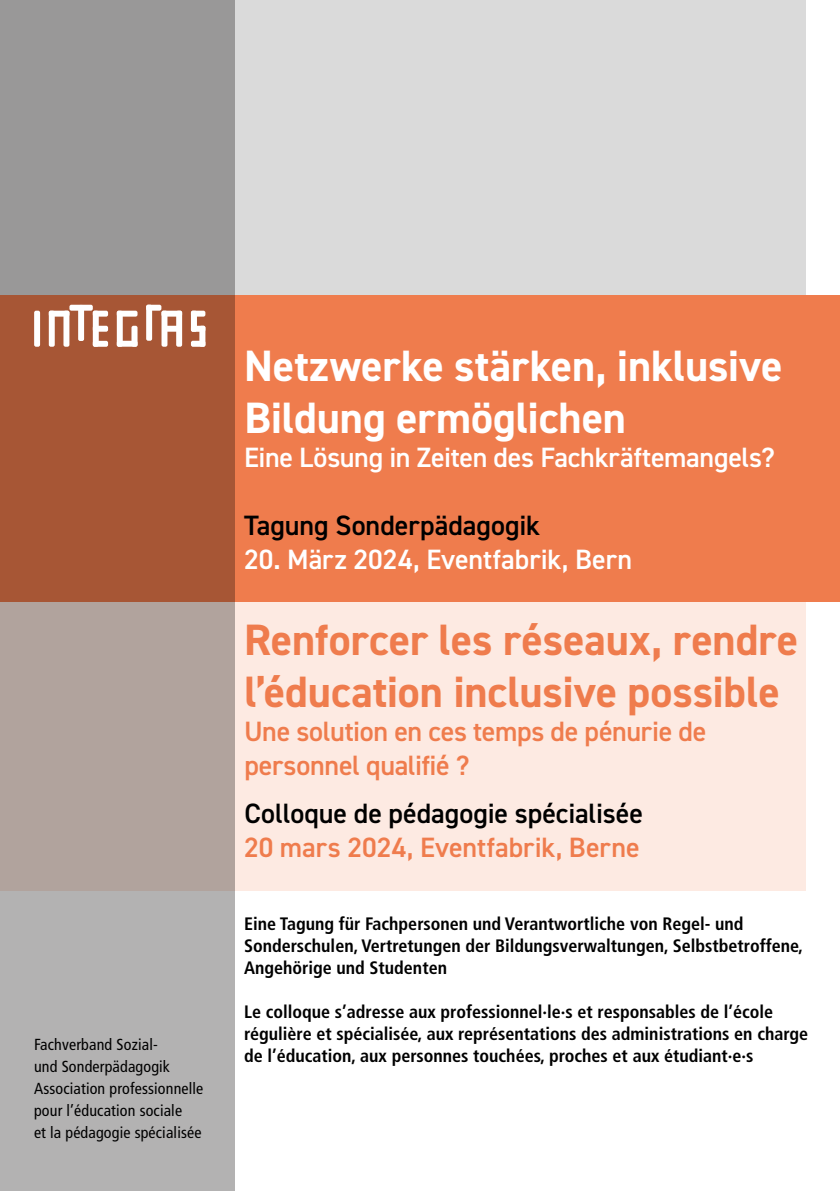
<style>
.page{position:relative;width:840px;height:1191px;background:#fff}
.page>*{position:absolute;margin:0;border:0;box-sizing:border-box;transform-origin:0 0}
.t1{font:700 44px/52px "DIN2014";color:#ef7c4d}
.t2{font:700 44px/52px "DIN2014";color:#fff}
.t3{font:600 28px/34px "DIN2014";letter-spacing:-.01em;color:#ef7c4d}
.t4{font:600 28px "DIN2014";letter-spacing:-.01em;color:#fff}
.t5{font:600 28px "DIN2014";color:#000}
.t6{font:700 condensed 18px/22px "Frutiger LT Pro";color:#000}
.t7{font:condensed 16px/22px "Frutiger LT Pro";letter-spacing:.01em;color:#000}
</style>
<div class="page">
<div style="left:0;top:0;width:805px;height:296px;background:#dadada"></div>
<div style="left:0;top:593px;width:805px;height:297px;background:#fdeae2"></div>
<div style="left:0;top:295px;width:839px;height:306px;background:#ef7c4d"></div>
<svg style="left:0;top:0;width:234px;height:1191px;background:#a99087"></svg>
<div style="left:34px;top:311px;width:6px;height:36px;background:#fff;border-radius:2px"></div>
<div style="left:49px;top:311px;width:6px;height:36px;background:#fff;border-radius:2px"></div>
<div style="left:63px;top:311px;width:6px;height:36px;background:#fff;border-radius:2px"></div>
<div style="left:78px;top:305px;width:6px;height:36px;background:#fff;border-radius:2px"></div>
<div style="left:93px;top:311px;width:6px;height:36px;background:#fff;border-radius:2px"></div>
<div style="left:117px;top:311px;width:6px;height:36px;background:#fff;border-radius:2px"></div>
<div style="left:49px;top:311px;width:20px;height:6px;background:#fff;border-radius:2px"></div>
<div style="left:69px;top:305px;width:24px;height:6px;background:#fff;border-radius:2px"></div>
<div style="left:93px;top:311px;width:15px;height:6px;background:#fff;border-radius:2px"></div>
<div style="left:93px;top:341px;width:15px;height:6px;background:#fff;border-radius:2px"></div>
<div style="left:93px;top:326px;width:15px;height:6px;background:#fff;border-radius:2px"></div>
<div style="left:131px;top:326px;width:6px;height:21px;background:#fff;border-radius:2px"></div>
<div style="left:146px;top:305px;width:6px;height:36px;background:#fff;border-radius:2px"></div>
<div style="left:161px;top:311px;width:6px;height:36px;background:#fff;border-radius:2px"></div>
<div style="left:176px;top:311px;width:6px;height:36px;background:#fff;border-radius:2px"></div>
<div style="left:161px;top:311px;width:21px;height:6px;background:#fff;border-radius:2px"></div>
<div style="left:146px;top:305px;width:15px;height:6px;background:#fff;border-radius:2px"></div>
<div style="left:191px;top:311px;width:14px;height:6px;background:#fff;border-radius:2px"></div>
<div style="left:191px;top:326px;width:14px;height:6px;background:#fff;border-radius:2px"></div>
<div style="left:191px;top:341px;width:14px;height:6px;background:#fff;border-radius:2px"></div>
<div style="left:191px;top:311px;width:6px;height:21px;background:#fff;border-radius:2px"></div>
<div style="left:199px;top:326px;width:6px;height:21px;background:#fff;border-radius:2px"></div>
<div style="left:164px;top:326px;width:16px;height:6px;background:#fff;border-radius:2px"></div>
<div style="left:117px;top:311px;width:20px;height:6px;background:#fff;border-radius:2px"></div>
<div style="left:117px;top:341px;width:20px;height:6px;background:#fff;border-radius:2px"></div>
<p class="t7" style="left:34px;top:1033px;width:171px">Fachverband Sozial-<br>und Sonderpädagogik<br>Association professionnelle pour l’éducation sociale<br>et la pédagogie spécialisée</p>
<h1 class="t2" style="left:244px;top:340px;width:540px">Netzwerke stärken, inklusive<br>Bildung ermöglichen</h1>
<h2 class="t4" style="left:244px;top:439px;width:532px">Eine Lösung in Zeiten des Fachkräftemangels?</h2>
<h2 class="t5" style="left:244px;top:507px;width:297px">Tagung Sonderpädagogik</h2>
<h2 class="t4" style="left:244px;top:541px;width:389px">20. März 2024, Eventfabrik, Bern</h2>
<h1 class="t1" style="left:244px;top:613px;width:555px">Renforcer les réseaux, rendre l’éducation inclusive possible</h1>
<h2 class="t3" style="left:244px;top:713px;width:463px">Une solution en ces temps de pénurie de personnel qualifié ?</h2>
<h2 class="t5" style="left:244px;top:794px;width:400px">Colloque de pédagogie spécialisée</h2>
<h2 class="t3" style="left:244px;top:829px;width:397px">20 mars 2024, Eventfabrik, Berne</h2>
<p class="t6" style="left:244px;top:913px;width:560px">Eine Tagung für Fachpersonen und Verantwortliche von Regel- und<br>Sonderschulen, Vertretungen der Bildungsverwaltungen, Selbstbetroffene,<br>Angehörige und Studenten</p>
<p class="t6" style="left:244px;top:1001px;width:565px">Le colloque s’adresse aux professionnel·le·s et responsables de l’école régulière et spécialisée, aux représentations des administrations en charge de l’éducation, aux personnes touchées, proches et aux étudiant·e·s</p>
</div>
